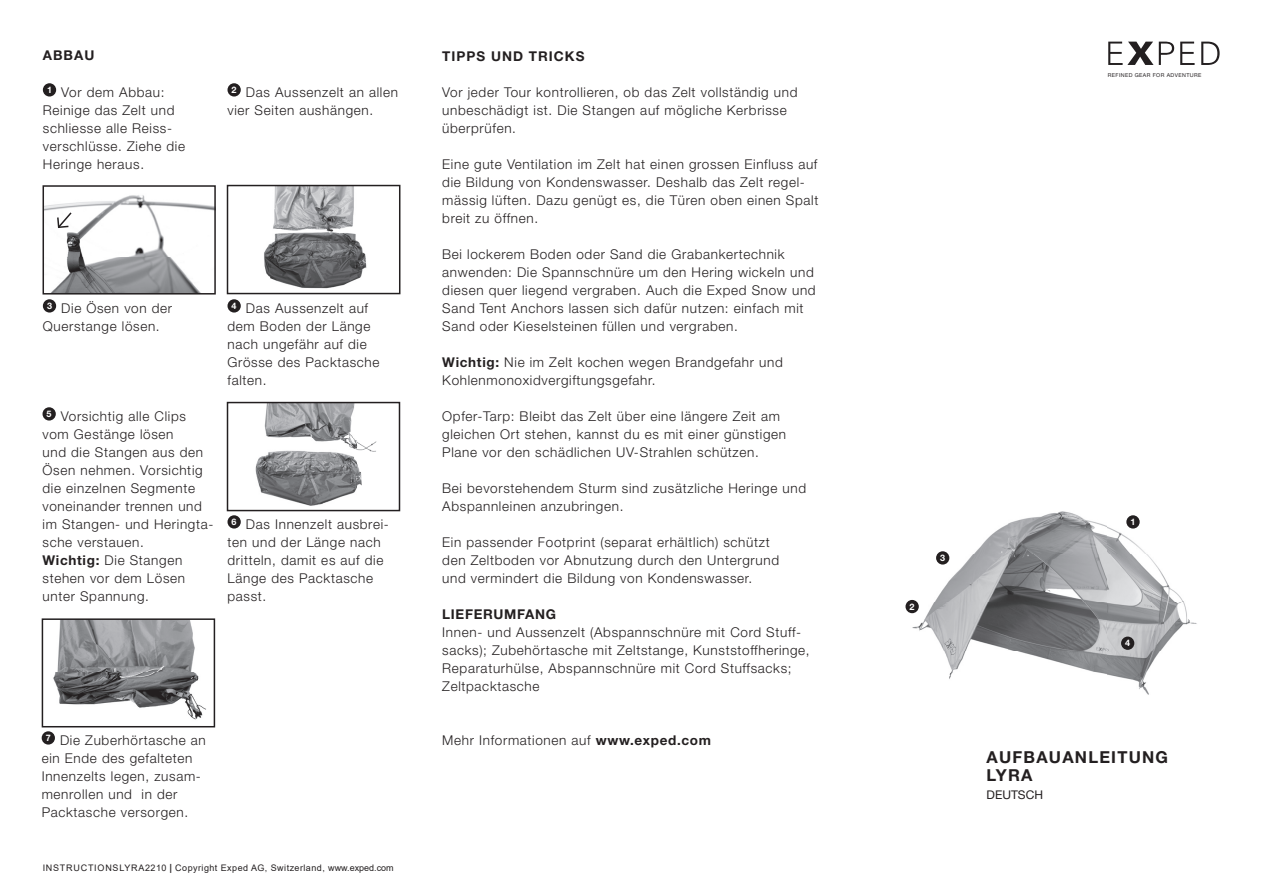
<style>
.page{position:relative;width:1263px;height:893px;background:#fff}
.page>*{position:absolute;margin:0;border:0;box-sizing:border-box;transform-origin:0 0}
.t1{font:700 16.5px/18px "Helvetica Neue LT";letter-spacing:.075em;color:#231f20}
.t2{font:300 13.5px/18px "Helvetica Neue LT";letter-spacing:.05em;color:#231f20}
.t3{font:700 13.5px "Helvetica Neue LT";letter-spacing:.075em;color:#231f20}
.t4{font:700 13.5px "Helvetica Neue LT";letter-spacing:.05em;color:#231f20}
.t5{font:12px "Helvetica Neue LT";color:#231f20}
.t6{font:9px "Arial";letter-spacing:.05em;color:#231f20}
.t7{font:700 9px "Helvetica Neue LT";color:#fff}
.t8{font:5.4px "Helvetica Neue LT";letter-spacing:.075em;color:#231f20}
.s1{font-weight:700}
.s2{font-family:"Helvetica Neue LT";font-weight:700}
</style>
<div class="page">
<svg style="left:1108px;top:42px;width:45px;height:23px"></svg>
<svg style="left:1159px;top:42px;width:15px;height:23px"></svg>
<svg style="left:1180px;top:42px;width:14px;height:23px"></svg>
<svg style="left:1201px;top:42px;width:18px;height:23px"></svg>
<img style="left:908px;top:511px;width:289px;height:184px">
<div style="left:43px;top:83px;width:13px;height:14px;background:#231f20;border-radius:50%"></div>
<div style="left:1126px;top:515px;width:14px;height:14px;background:#231f20;border-radius:50%"></div>
<div style="left:905px;top:600px;width:14px;height:13px;background:#231f20;border-radius:50%"></div>
<div style="left:936px;top:551px;width:13px;height:14px;background:#231f20;border-radius:50%"></div>
<div style="left:227px;top:515px;width:14px;height:14px;background:#231f20;border-radius:50%"></div>
<img style="left:264px;top:188px;width:103px;height:101px">
<div style="left:227px;top:185px;width:173px;height:109px;border:2px solid #231f20"></div>
<div style="left:227px;top:299px;width:14px;height:14px;background:#231f20;border-radius:50%"></div>
<div style="left:43px;top:407px;width:13px;height:14px;background:#231f20;border-radius:50%"></div>
<div style="left:43px;top:299px;width:13px;height:14px;background:#231f20;border-radius:50%"></div>
<div style="left:227px;top:83px;width:14px;height:14px;background:#231f20;border-radius:50%"></div>
<div style="left:1121px;top:637px;width:13px;height:13px;background:#231f20;border-radius:50%"></div>
<img style="left:255px;top:405px;width:122px;height:101px">
<div style="left:227px;top:402px;width:173px;height:109px;border:2px solid #231f20"></div>
<img style="left:46px;top:195px;width:167px;height:97px">
<div style="left:43px;top:185px;width:173px;height:110px;border:2px solid #231f20"></div>
<svg style="left:56px;top:211px;width:17px;height:18px"></svg>
<div style="left:42px;top:731px;width:13px;height:14px;background:#231f20;border-radius:50%"></div>
<img style="left:53px;top:621px;width:153px;height:99px">
<div style="left:42px;top:618px;width:173px;height:109px;border:2px solid #231f20"></div>
<p class="t3" style="left:43px;top:46px;width:53px">ABBAU</p>
<p class="t2" style="left:43px;top:82px;width:144px;text-indent:4px"><sup>1</sup> Vor dem Abbau:<br>Reinige das Zelt und schliesse alle Reiss&shy;verschlüsse. Ziehe die<br>Heringe heraus.</p>
<p class="t2" style="left:227px;top:82px;width:172px;text-indent:4px"><sup>2</sup> Das Aussenzelt an allen vier Seiten aushängen.</p>
<p class="t2" style="left:43px;top:298px;width:131px;text-indent:4px"><sup>3</sup> Die Ösen von der<br>Querstange lösen.</p>
<p class="t2" style="left:43px;top:406px;width:172px;text-indent:4px"><sup>5</sup> Vorsichtig alle Clips vom Gestänge lösen<br>und die Stangen aus den<br>Ösen nehmen. Vorsichtig die einzelnen Segmente voneinander trennen und im Stangen- und Heringta&shy;sche verstauen.<br><span class="s1">Wichtig:</span> Die Stangen stehen vor dem Lösen unter Spannung.</p>
<p class="t2" style="left:227px;top:298px;width:154px;text-indent:4px"><sup>4</sup> Das Aussenzelt auf dem Boden der Länge nach ungefähr auf die<br>Grösse des Packtasche falten.</p>
<p class="t2" style="left:227px;top:514px;width:163px;text-indent:4px"><sup>6</sup> Das Innenzelt ausbrei&shy;ten und der Länge nach dritteln, damit es auf die<br>Länge des Packtasche passt.</p>
<p class="t2" style="left:42px;top:730px;width:166px;text-indent:4px"><sup>7</sup> Die Zuberhörtasche an ein Ende des gefalteten<br>Innenzelts legen, zusam&shy;menrollen und in der<br>Packtasche versorgen.</p>
<p class="t6" style="left:43px;top:861px;width:353px">INSTRUCTIONSLYRA2210 <span class="s2">|</span> Copyright Exped AG, Switzerland, www.exped.com</p>
<p class="t3" style="left:442px;top:47px;width:144px">TIPPS UND TRICKS</p>
<p class="t2" style="left:442px;top:82px;width:357px">Vor jeder Tour kontrollieren, ob das Zelt vollständig und unbeschädigt ist. Die Stangen auf mögliche Kerbrisse überprüfen.</p>
<p class="t2" style="left:442px;top:154px;width:378px">Eine gute Ventilation im Zelt hat einen grossen Einfluss auf die Bildung von Kondenswasser. Deshalb das Zelt regel&shy;mässig lüften. Dazu genügt es, die Türen oben einen Spalt breit zu öffnen.</p>
<p class="t2" style="left:442px;top:244px;width:375px">Bei lockerem Boden oder Sand die Grabankertechnik anwenden: Die Spannschnüre um den Hering wickeln und diesen quer liegend vergraben. Auch die Exped Snow und Sand Tent Anchors lassen sich dafür nutzen: einfach mit Sand oder Kieselsteinen füllen und vergraben.</p>
<p class="t2" style="left:442px;top:352px;width:342px"><span class="s1">Wichtig:</span> Nie im Zelt kochen wegen Brandgefahr und<br>Kohlenmonoxidvergiftungsgefahr.</p>
<p class="t2" style="left:442px;top:406px;width:345px">Opfer-Tarp: Bleibt das Zelt über eine längere Zeit am gleichen Ort stehen, kannst du es mit einer günstigen<br>Plane vor den schädlichen UV-Strahlen schützen.</p>
<p class="t2" style="left:442px;top:478px;width:365px">Bei bevorstehendem Sturm sind zusätzliche Heringe und<br>Abspannleinen anzubringen.</p>
<p class="t2" style="left:442px;top:532px;width:338px">Ein passender Footprint (separat erhältlich) schützt den Zeltboden vor Abnutzung durch den Untergrund und vermindert die Bildung von Kondenswasser.</p>
<p class="t4" style="left:442px;top:605px;width:115px">LIEFERUMFANG</p>
<p class="t2" style="left:442px;top:622px;width:369px">Innen- und Aussenzelt (Abspannschnüre mit Cord Stuff&shy;sacks); Zubehörtasche mit Zeltstange, Kunststoffheringe, Reparaturhülse, Abspannschnüre mit Cord Stuffsacks; Zeltpacktasche</p>
<p class="t2" style="left:442px;top:730px;width:270px">Mehr Informationen auf <span class="s1">www.exped.com</span></p>
<p class="t8" style="left:1108px;top:72px;width:95px">REFINED GEAR FOR ADVENTURE</p>
<p class="t7" style="left:910px;top:601px;width:7px">2</p>
<p class="t7" style="left:940px;top:552px;width:7px">3</p>
<p class="t7" style="left:1130px;top:516px;width:7px">1</p>
<p class="t7" style="left:1125px;top:638px;width:7px">4</p>
<p class="t1" style="left:986px;top:747px;width:183px">AUFBAUANLEITUNG<br>LYRA</p>
<p class="t5" style="left:986px;top:787px;width:58px">DEUTSCH</p>
</div>
